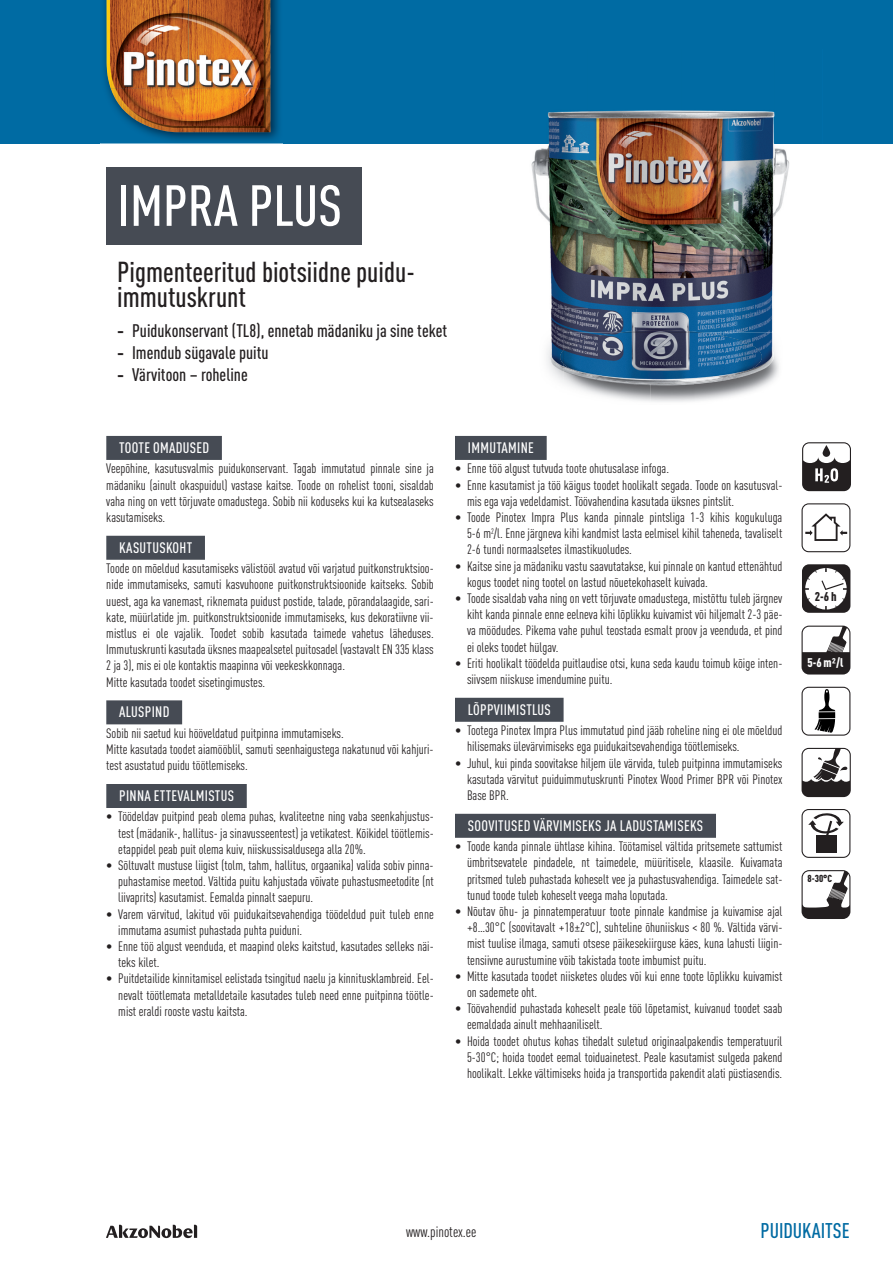
<style>
.page{position:relative;width:893px;height:1263px;background:#fff}
.page>*{position:absolute;margin:0;border:0;box-sizing:border-box;transform-origin:0 0}
.t1{font:500 condensed 57px "DIN Pro";color:#fff}
.t2{font:500 condensed 28.5px/25.5px "DIN Pro";color:#231f20}
.t3{font:500 condensed 21px "DIN Pro";color:#006ba3}
.t4{font:500 condensed 18px "DIN Pro";color:#231f20}
.t5{font:500 condensed 15px "DIN Pro";letter-spacing:.02em;color:#fff}
.t6{font:condensed 15px "DIN Pro";color:#231f20}
.t7{font:condensed 13.5px/16.2px "DIN Pro";color:#231f20;text-align:justify}
.t8{font:900 condensed 12.6px "DIN Pro";color:#231f20}
.t9{font:900 condensed 12.45px "DIN Pro";color:#fff}
.t10{font:900 condensed 10.05px "DIN Pro";color:#231f20}
.s1{font-family:"Helvetica Neue LT Pro";font-stretch:normal}
</style>
<div class="page">
<div style="left:106px;top:167px;width:255px;height:77px;background:#464b54"></div>
<div style="left:0;top:0;width:893px;height:144px;background:#006ba3"></div>
<img style="left:100px;top:0;width:183px;height:144px">
<img style="left:106px;top:0;width:164px;height:88px">
<img style="left:111px;top:88px;width:160px;height:44px">
<svg style="left:802px;top:564px;width:48px;height:49px"></svg>
<svg style="left:801px;top:870px;width:49px;height:49px"></svg>
<svg style="left:106px;top:1225px;width:91px;height:13px"></svg>
<svg style="left:801px;top:503px;width:49px;height:49px"></svg>
<div style="left:106px;top:436px;width:116px;height:24px;background:#464b54"></div>
<div style="left:106px;top:536px;width:99px;height:24px;background:#464b54"></div>
<div style="left:106px;top:700px;width:76px;height:24px;background:#464b54"></div>
<div style="left:106px;top:784px;width:141px;height:24px;background:#464b54"></div>
<div style="left:455px;top:436px;width:92px;height:24px;background:#464b54"></div>
<div style="left:455px;top:698px;width:109px;height:24px;background:#464b54"></div>
<div style="left:455px;top:814px;width:261px;height:24px;background:#464b54"></div>
<img style="left:531px;top:144px;width:245px;height:91px">
<img style="left:776px;top:148px;width:13px;height:65px">
<img style="left:550px;top:235px;width:39px;height:74px">
<img style="left:589px;top:235px;width:184px;height:74px">
<img style="left:548px;top:110px;width:227px;height:34px">
<img style="left:547px;top:309px;width:226px;height:73px">
<img style="left:567px;top:384px;width:83px;height:18px">
<img style="left:694px;top:333px;width:85px;height:68px">
<img style="left:650px;top:384px;width:44px;height:18px">
<img style="left:560px;top:330px;width:144px;height:33px">
<img style="left:563px;top:333px;width:199px;height:51px">
<svg style="left:801px;top:687px;width:49px;height:49px"></svg>
<svg style="left:801px;top:809px;width:49px;height:49px"></svg>
<svg style="left:802px;top:442px;width:49px;height:49px"></svg>
<svg style="left:801px;top:626px;width:49px;height:48px"></svg>
<svg style="left:801px;top:748px;width:50px;height:49px"></svg>
<h1 class="t1" style="left:118px;top:164px;width:226px">IMPRA PLUS</h1>
<h2 class="t2" style="left:117px;top:256px;width:299px">Pigmenteeritud biotsiidne puidu&shy;immutuskrunt</h2>
<h3 class="t4" style="left:117px;top:318px;width:331px"><span class="s1">-</span> Puidukonservant (TL8), ennetab mädaniku ja sine teket</h3>
<h3 class="t4" style="left:117px;top:339px;width:153px"><span class="s1">-</span> Imendub sügavale puitu</h3>
<h3 class="t4" style="left:117px;top:361px;width:132px"><span class="s1">-</span> Värvitoon – roheline</h3>
<p class="t5" style="left:119px;top:436px;width:91px">TOOTE OMADUSED</p>
<p class="t7" style="left:106px;top:459px;width:329px">Veepõhine, kasutusvalmis puidukonservant. Tagab immutatud pinnale sine ja mädaniku (ainult okaspuidul) vastase kaitse. Toode on rohelist tooni, sisaldab vaha ning on vett tõrjuvate omadustega. Sobib nii koduseks kui ka kutsealaseks kasutamiseks.</p>
<p class="t5" style="left:119px;top:536px;width:74px">KASUTUSKOHT</p>
<p class="t7" style="left:106px;top:559px;width:329px;text-align:left">Toode on mõeldud kasutamiseks välistööl avatud või varjatud puitkonstruktsioo&shy;nide immutamiseks, samuti kasvuhoone puitkonstruktsioonide kaitseks. Sobib uuest, aga ka vanemast, riknemata puidust postide, talade, põrandalaagide, sari&shy;kate, müürlatide jm. puitkonstruktsioonide immutamiseks, kus dekoratiivne vii&shy;mistlus ei ole vajalik. Toodet sobib kasutada taimede vahetus läheduses.<br>Immutuskrunti kasutada üksnes maapealsetel puitosadel (vastavalt EN 335 klass 2 ja 3), mis ei ole kontaktis maapinna või veekeskkonnaga.<br>Mitte kasutada toodet sisetingimustes.</p>
<p class="t5" style="left:119px;top:701px;width:52px">ALUSPIND</p>
<p class="t7" style="left:106px;top:724px;width:329px;text-align:left">Sobib nii saetud kui hööveldatud puitpinna immutamiseks.<br>Mitte kasutada toodet aiamööblil, samuti seenhaigustega nakatunud või kahjuri&shy;test asustatud puidu töötlemiseks.</p>
<p class="t5" style="left:119px;top:785px;width:116px">PINNA ETTEVALMISTUS</p>
<p class="t7" style="left:118px;top:808px;width:317px;text-indent:-12px">• Töödeldav puitpind peab olema puhas, kvaliteetne ning vaba seenkahjustus&shy;test (mädanik-, hallitus- ja sinavusseentest) ja vetikatest. Kõikidel töötlemis&shy;etappidel peab puit olema kuiv, niiskussisaldusega alla 20%.</p>
<p class="t7" style="left:118px;top:856px;width:317px;text-indent:-12px">• Sõltuvalt mustuse liigist (tolm, tahm, hallitus, orgaanika) valida sobiv pinna&shy;puhastamise meetod. Vältida puitu kahjustada võivate puhastusmeetodite (nt liivaprits) kasutamist. Eemalda pinnalt saepuru.</p>
<p class="t7" style="left:118px;top:905px;width:317px;text-indent:-12px">• Varem värvitud, lakitud või puidukaitsevahendiga töödeldud puit tuleb enne immutama asumist puhastada puhta puiduni.</p>
<p class="t7" style="left:118px;top:937px;width:317px;text-indent:-12px">• Enne töö algust veenduda, et maapind oleks kaitstud, kasutades selleks näi&shy;teks kilet.</p>
<p class="t7" style="left:118px;top:970px;width:317px;text-indent:-12px">• Puitdetailide kinnitamisel eelistada tsingitud naelu ja kinnitusklambreid. Eel&shy;nevalt töötlemata metalldetaile kasutades tuleb need enne puitpinna töötle&shy;mist eraldi rooste vastu kaitsta.</p>
<p class="t5" style="left:468px;top:436px;width:68px">IMMUTAMINE</p>
<p class="t7" style="left:455px;top:459px;width:216px">• Enne töö algust tutvuda toote ohutusalase infoga.</p>
<p class="t7" style="left:467px;top:476px;width:317px;text-indent:-12px">• Enne kasutamist ja töö käigus toodet hoolikalt segada. Toode on kasutusval&shy;mis ega vaja vedeldamist. Töövahendina kasutada üksnes pintslit.</p>
<p class="t7" style="left:467px;top:508px;width:317px;text-indent:-12px">• Toode Pinotex Impra Plus kanda pinnale pintsliga 1-3 kihis kogukuluga 5-6 m<sup>2</sup>/l. Enne järgneva kihi kandmist lasta eelmisel kihil taheneda, tavaliselt 2-6 tundi normaalsetes ilmastikuoludes.</p>
<p class="t7" style="left:467px;top:557px;width:317px;text-indent:-12px">• Kaitse sine ja mädaniku vastu saavutatakse, kui pinnale on kantud ettenähtud kogus toodet ning tootel on lastud nõuetekohaselt kuivada.</p>
<p class="t7" style="left:467px;top:589px;width:317px;text-indent:-12px">• Toode sisaldab vaha ning on vett tõrjuvate omadustega, mistõttu tuleb järgnev kiht kanda pinnale enne eelneva kihi lõplikku kuivamist või hiljemalt 2-3 päe&shy;va möödudes. Pikema vahe puhul teostada esmalt proov ja veenduda, et pind ei oleks toodet hülgav.</p>
<p class="t7" style="left:467px;top:654px;width:317px;text-indent:-12px">• Eriti hoolikalt töödelda puitlaudise otsi, kuna seda kaudu toimub kõige inten&shy;siivsem niiskuse imendumine puitu.</p>
<p class="t5" style="left:468px;top:698px;width:84px">LÕPPVIIMISTLUS</p>
<p class="t7" style="left:467px;top:721px;width:317px;text-indent:-12px">• Tootega Pinotex Impra Plus immutatud pind jääb roheline ning ei ole mõeldud hilisemaks ülevärvimiseks ega puidukaitsevahendiga töötlemiseks.</p>
<p class="t7" style="left:467px;top:754px;width:317px;text-indent:-12px">• Juhul, kui pinda soovitakse hiljem üle värvida, tuleb puitpinna immutamiseks kasutada värvitut puiduimmutuskrunti Pinotex Wood Primer BPR või Pinotex Base BPR.</p>
<p class="t5" style="left:468px;top:814px;width:237px">SOOVITUSED VÄRVIMISEKS JA LADUSTAMISEKS</p>
<p class="t7" style="left:467px;top:837px;width:317px;text-indent:-12px">• Toode kanda pinnale ühtlase kihina. Töötamisel vältida pritsemete sattumist ümbritsevatele pindadele, nt taimedele, müüritisele, klaasile. Kuivamata pritsmed tuleb puhastada koheselt vee ja puhastusvahendiga. Taimedele sat&shy;tunud toode tuleb koheselt veega maha loputada.</p>
<p class="t7" style="left:467px;top:902px;width:317px;text-indent:-12px">• Nõutav õhu- ja pinnatemperatuur toote pinnale kandmise ja kuivamise ajal +8…30°C (soovitavalt +18±2°C), suhteline õhuniiskus &lt; 80 %. Vältida värvi&shy;mist tuulise ilmaga, samuti otsese päikesekiirguse käes, kuna lahusti liigin&shy;tensiivne aurustumine võib takistada toote imbumist puitu.</p>
<p class="t7" style="left:467px;top:967px;width:317px;text-indent:-12px">• Mitte kasutada toodet niisketes oludes või kui enne toote lõplikku kuivamist on sademete oht.</p>
<p class="t7" style="left:467px;top:999px;width:317px;text-indent:-12px">• Töövahendid puhastada koheselt peale töö lõpetamist, kuivanud toodet saab eemaldada ainult mehhaaniliselt.</p>
<p class="t7" style="left:467px;top:1032px;width:317px;text-indent:-12px">• Hoida toodet ohutus kohas tihedalt suletud originaalpakendis temperatuuril 5-30°C; hoida toodet eemal toiduainetest. Peale kasutamist sulgeda pakend hoolikalt. Lekke vältimiseks hoida ja transportida pakendit alati püstiasendis.</p>
<p class="t8" style="left:815px;top:586px;width:24px">2-6 h</p>
<p class="t9" style="left:807px;top:653px;width:37px">5-6 m²/l</p>
<p class="t10" style="left:807px;top:871px;width:26px">8-30°C</p>
<p class="t6" style="left:406px;top:1221px;width:72px">www.pinotex.ee</p>
<h3 class="t3" style="left:760px;top:1215px;width:91px">PUIDUKAITSE</h3>
</div>
